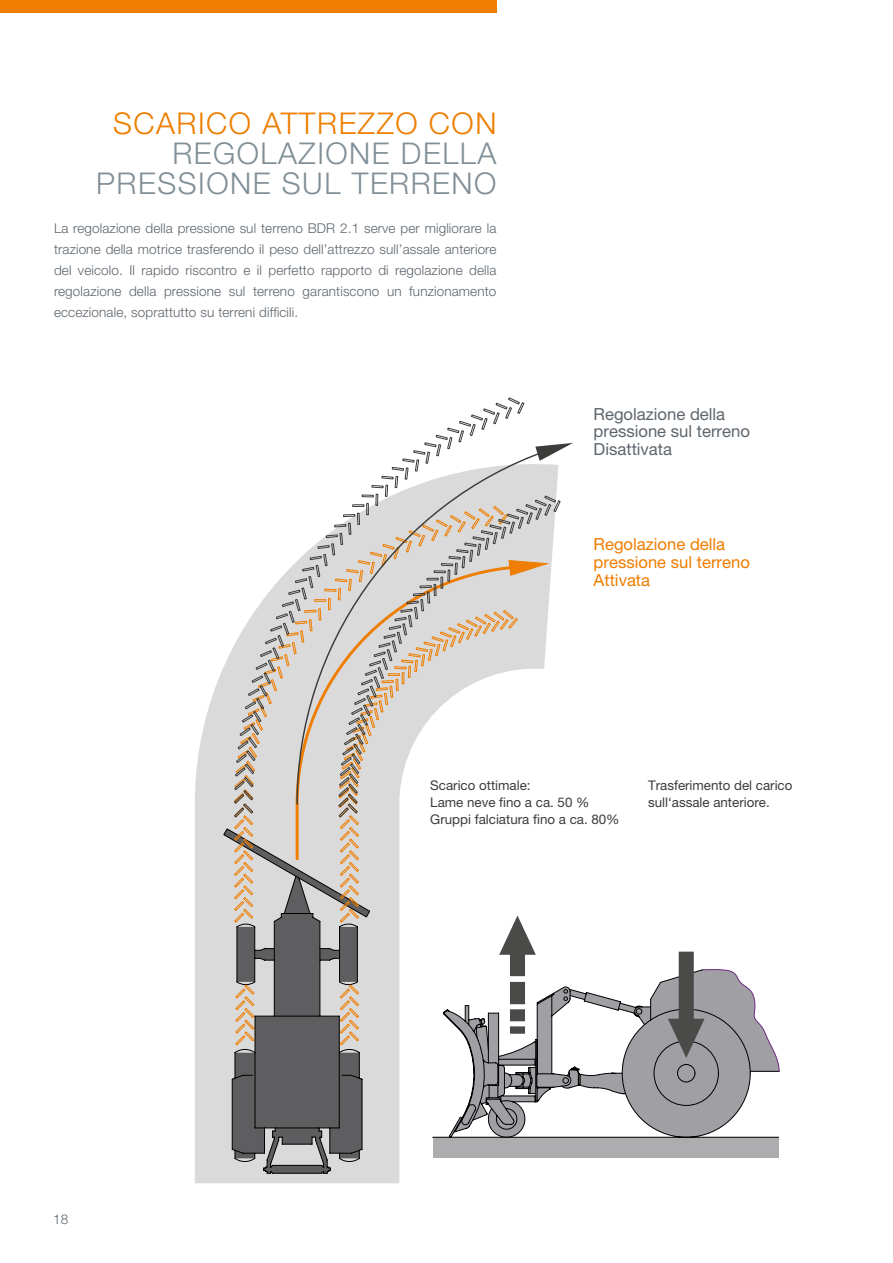
<style>
.page{position:relative;width:893px;height:1263px;background:#fff}
.page>*{position:absolute;margin:0;border:0;box-sizing:border-box;transform-origin:0 0}
.t1{font:300 30px/30px "Helvetica Neue LT Pro";letter-spacing:.05em;color:#808f97;text-align:right}
.t2{font:300 30px "Helvetica Neue LT Pro";letter-spacing:.05em;color:#ef7d00}
.t3{font:16.65px/17.9px "Helvetica Neue LT Pro";color:#5d656c}
.t4{font:16.65px/17.9px "Helvetica Neue LT Pro";color:#ef7d00}
.t5{font:300 13.5px/21px "Helvetica Neue LT Pro";letter-spacing:.01em;color:#5d656c;text-align:justify}
.t6{font:13.35px/16.6px "Helvetica Neue LT Pro";color:#3c3c3b}
</style>
<div class="page">
<div style="left:0;top:0;width:496px;height:13px;background:#ef7d00"></div>
<svg style="left:195px;top:646px;width:363px;height:537px"></svg>
<div style="left:433px;top:1137px;width:346px;height:20px;background:#adacaf"></div>
<svg style="left:432px;top:969px;width:11px;height:168px"></svg>
<svg style="left:224px;top:815px;width:146px;height:358px;background:#999593"></svg>
<hr style="left:296px;top:804px;width:3px;height:55px;background:#ef7d00">
<svg style="left:561px;top:443px;width:12px;height:7px"></svg>
<svg style="left:234px;top:397px;width:327px;height:421px"></svg>
<svg style="left:443px;top:915px;width:336px;height:223px"></svg>
<h1 class="t2" style="left:113px;top:105px;width:385px">SCARICO ATTREZZO CON</h1>
<h1 class="t1" style="left:96px;top:138px;width:402px">REGOLAZIONE DELLA<br>PRESSIONE SUL TERRENO</h1>
<p class="t5" style="left:54px;top:217px;width:444px">La regolazione della pressione sul terreno BDR 2.1 serve per migliorare la trazione della motrice trasferendo il peso dell’attrezzo sull’assale anteriore del veicolo. Il rapido riscontro e il perfetto rapporto di regolazione della regolazione della pressione sul terreno garantiscono un funzionamento eccezionale, soprattutto su terreni difficili.</p>
<p class="t3" style="left:594px;top:404px;width:158px">Regolazione della pressione sul terreno<br>Disattivata</p>
<p class="t4" style="left:594px;top:535px;width:158px">Regolazione della pressione sul terreno<br>Attivata</p>
<p class="t5" style="left:53px;top:1208px;width:17px">18</p>
<p class="t6" style="left:430px;top:777px;width:191px">Scarico ottimale:<br>Lame neve fino a ca. 50 %<br>Gruppi falciatura fino a ca. 80%</p>
<p class="t6" style="left:648px;top:777px;width:146px">Trasferimento del carico sull‘assale anteriore.</p>
</div>
